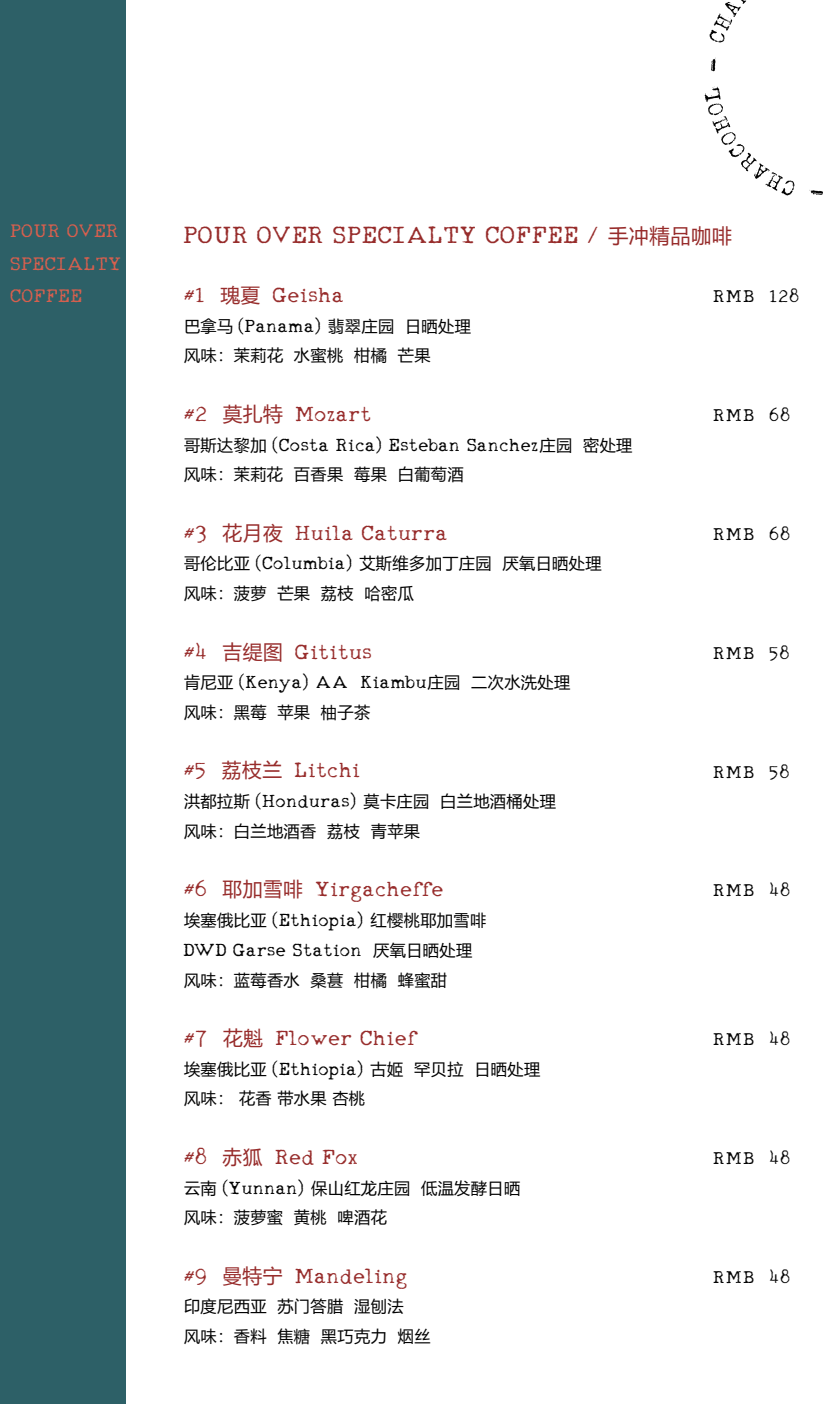
<style>
.page{position:relative;width:830px;height:1404px;background:#fff}
.page>*{position:absolute;margin:0;border:0;box-sizing:border-box;transform-origin:0 0}
.t1{font:49.5px "RM Typerighter old";letter-spacing:.025em;color:#972c2b}
.t2{font:43.2px "RM Typerighter old";letter-spacing:.025em;color:#972c2b}
.t3{font:38.25px/32.4px "RM Typerighter old";letter-spacing:.025em;color:#d75f4e;text-align:justify}
.t4{font:36.9px "RM Typerighter old";letter-spacing:.025em;color:#030303}
.t5{font:36px "RM Typerighter old";letter-spacing:.05em;color:#030303}
.t6{font:20.25px "Microsoft Ya Hei";letter-spacing:.025em;color:#972c2b}
.t7{font:16.2px/29.7px "Microsoft Ya Hei";letter-spacing:.025em;color:#030303}
.s1{font-family:"Microsoft Ya Hei";font-size:19.8px}
</style>
<div class="page">
<div style="left:0;top:0;width:125px;height:1403px;background:#2d6067"></div>
<svg style="left:809px;top:190px;width:13px;height:5px"></svg>
<svg style="left:704px;top:86px;width:90px;height:109px"></svg>
<svg style="left:711px;top:58px;width:4px;height:13px"></svg>
<svg style="left:709px;top:0;width:38px;height:42px"></svg>
<h3 class="t3" style="left:11px;top:208px;width:112px">POUR OVER SPECIALTY COFFEE</h3>
<h1 class="t1" style="left:184px;top:196px;width:416px">POUR OVER SPECIALTY COFFEE /</h1>
<p class="t6" style="left:607px;top:221px;width:126px">手冲精品咖啡</p>
<h2 class="t2" style="left:184px;top:262px;width:161px">#1 <span class="s1">瑰夏</span> Geisha</h2>
<p class="t7" style="left:184px;top:310px;width:51px">巴拿马</p>
<h3 class="t4" style="left:239px;top:297px;width:84px">(Panama)</h3>
<p class="t7" style="left:184px;top:310px;width:288px;text-indent:144px">翡翠庄园 日晒处理风味：茉莉花 水蜜桃 柑橘 芒果</p>
<h2 class="t2" style="left:184px;top:380px;width:189px">#2 <span class="s1">莫扎特</span> Mozart</h2>
<p class="t7" style="left:184px;top:429px;width:84px">哥斯达黎加</p>
<h3 class="t4" style="left:273px;top:416px;width:267px">(Costa Rica) Esteban Sanchez</h3>
<p class="t7" style="left:539px;top:429px;width:94px">庄园 密处理</p>
<p class="t7" style="left:184px;top:459px;width:281px">风味：茉莉花 百香果 莓果 白葡萄酒</p>
<h2 class="t2" style="left:184px;top:499px;width:265px">#3 <span class="s1">花月夜</span> Huila Caturra</h2>
<p class="t7" style="left:184px;top:548px;width:67px">哥伦比亚</p>
<h3 class="t4" style="left:256px;top:535px;width:97px">(Columbia)</h3>
<p class="t7" style="left:184px;top:548px;width:419px;text-indent:175px">艾斯维多加丁庄园 厌氧日晒处理风味：菠萝 芒果 荔枝 哈密瓜</p>
<h2 class="t2" style="left:184px;top:618px;width:189px">#4 <span class="s1">吉缇图</span> Gititus</h2>
<p class="t7" style="left:184px;top:667px;width:51px">肯尼亚</p>
<h3 class="t4" style="left:240px;top:654px;width:188px">(Kenya) AA Kiambu</h3>
<p class="t7" style="left:427px;top:667px;width:144px">庄园 二次水洗处理</p>
<p class="t7" style="left:184px;top:696px;width:188px">风味：黑莓 苹果 柚子茶</p>
<h2 class="t2" style="left:184px;top:737px;width:178px">#5 <span class="s1">荔枝兰</span> Litchi</h2>
<p class="t7" style="left:184px;top:786px;width:67px">洪都拉斯</p>
<h3 class="t4" style="left:256px;top:772px;width:101px">(Honduras)</h3>
<p class="t7" style="left:184px;top:786px;width:373px;text-indent:179px">莫卡庄园 白兰地酒桶处理风味：白兰地酒香 荔枝 青苹果</p>
<h2 class="t2" style="left:184px;top:856px;width:261px">#6 <span class="s1">耶加雪啡</span> Yirgacheffe</h2>
<p class="t7" style="left:184px;top:904px;width:84px">埃塞俄比亚</p>
<h3 class="t4" style="left:273px;top:891px;width:92px">(Ethiopia)</h3>
<p class="t7" style="left:370px;top:904px;width:117px">红樱桃耶加雪啡</p>
<h3 class="t4" style="left:184px;top:921px;width:179px">DWD Garse Station</h3>
<p class="t7" style="left:184px;top:934px;width:290px;text-indent:189px">厌氧日晒处理风味：蓝莓香水 桑葚 柑橘 蜂蜜甜</p>
<h2 class="t2" style="left:184px;top:1004px;width:234px">#7 <span class="s1">花魁</span> Flower Chief</h2>
<p class="t7" style="left:184px;top:1053px;width:84px">埃塞俄比亚</p>
<h3 class="t4" style="left:273px;top:1040px;width:92px">(Ethiopia)</h3>
<p class="t7" style="left:370px;top:1053px;width:171px">古姬 罕贝拉 日晒处理</p>
<p class="t7" style="left:184px;top:1083px;width:182px">风味： 花香 带水果 杏桃</p>
<h2 class="t2" style="left:184px;top:1123px;width:176px">#8 <span class="s1">赤狐</span> Red Fox</h2>
<p class="t7" style="left:184px;top:1172px;width:34px">云南</p>
<h3 class="t4" style="left:223px;top:1159px;width:82px">(Yunnan)</h3>
<p class="t7" style="left:184px;top:1172px;width:337px;text-indent:127px">保山红龙庄园 低温发酵日晒风味：菠萝蜜 黄桃 啤酒花</p>
<h2 class="t2" style="left:184px;top:1242px;width:225px">#9 <span class="s1">曼特宁</span> Mandeling</h2>
<p class="t7" style="left:184px;top:1290px;width:248px">印度尼西亚 苏门答腊 湿刨法<br>风味：香料 焦糖 黑巧克力 烟丝</p>
<h3 class="t5" style="left:713px;top:268px;width:87px">RMB 128</h3>
<h3 class="t5" style="left:713px;top:387px;width:78px">RMB 68</h3>
<h3 class="t5" style="left:713px;top:506px;width:78px">RMB 68</h3>
<h3 class="t5" style="left:713px;top:625px;width:77px">RMB 58</h3>
<h3 class="t5" style="left:713px;top:744px;width:77px">RMB 58</h3>
<h3 class="t5" style="left:713px;top:862px;width:78px">RMB 48</h3>
<h3 class="t5" style="left:713px;top:1011px;width:78px">RMB 48</h3>
<h3 class="t5" style="left:713px;top:1130px;width:78px">RMB 48</h3>
<h3 class="t5" style="left:713px;top:1248px;width:78px">RMB 48</h3>
</div>
